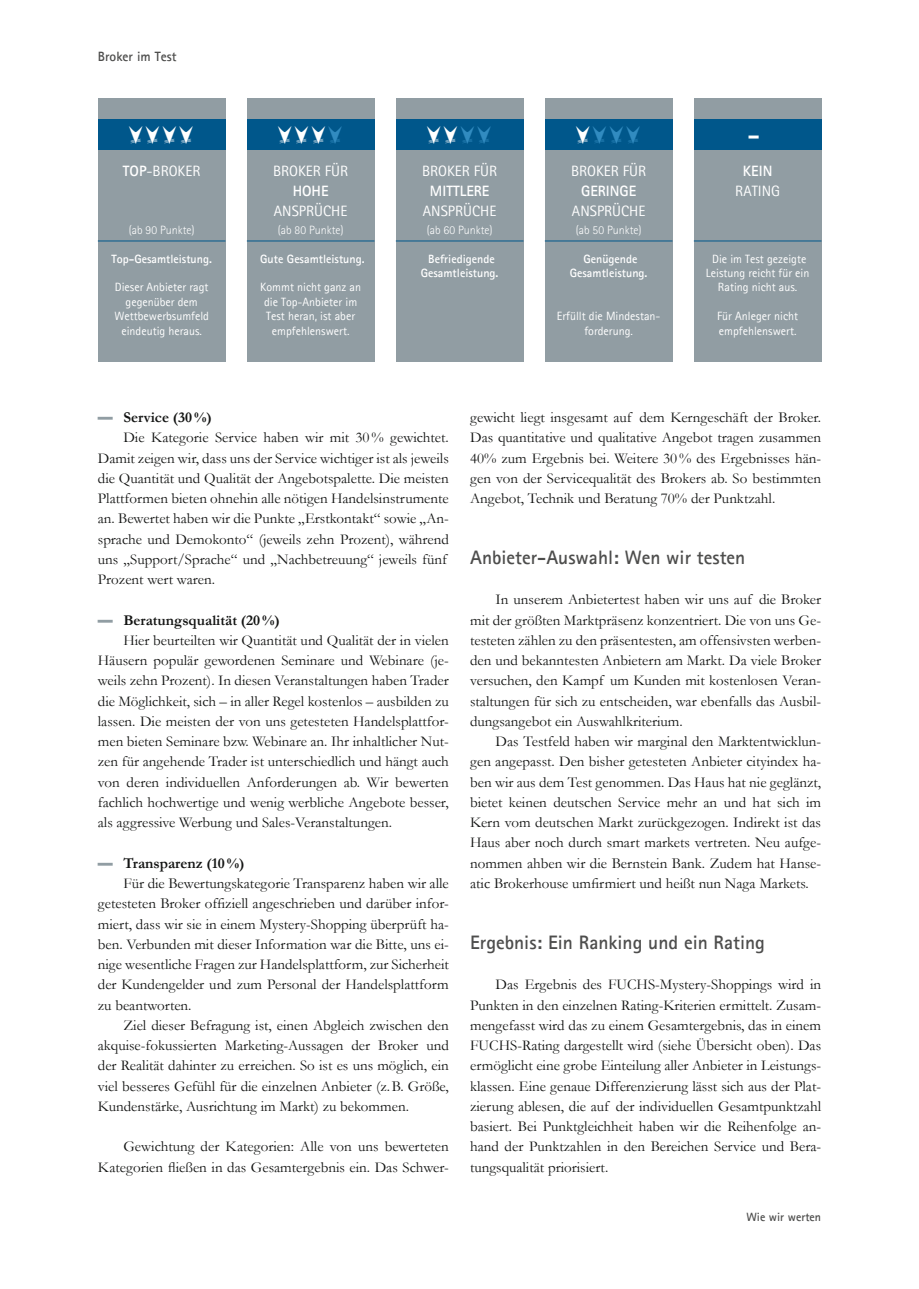
<style>
.page{position:relative;width:919px;height:1289px;background:#fff}
.page>*{position:absolute;margin:0;border:0;box-sizing:border-box;transform-origin:0 0}
.t1{font:800 27px "Agfa Rotis Sans Serif";color:#fff}
.t2{font:700 19.5px "Agfa Rotis Sans Serif";color:#4d4d4c}
.t3{font:15px/20.2px "Garamond";color:#131413;text-align:justify}
.t4{font:15px "Agfa Rotis Sans Serif";color:#fff}
.t5{font:700 15px "Garamond";color:#131413}
.t6{font:700 15px "Agfa Rotis Sans Serif";color:#fff}
.t7{font:700 13.5px "Agfa Rotis Sans Serif";color:#4d4d4c}
.t8{font:12px/14.4px "Agfa Rotis Sans Serif";color:#fff;text-align:center}
.t9{font:700 12px/14.4px "Agfa Rotis Sans Serif";color:#fff;text-align:center}
.t10{font:300 12px "Rotis Sans Serif";color:#fff}
.t11{font:700 12px "Agfa Rotis Sans Serif";color:#4d4d4c}
.s1{font-weight:700}
.s2{font-weight:400;color:#919da3}
</style>
<div class="page">
<div style="left:98px;top:98px;width:127px;height:263px;background:#919da3"></div>
<hr style="left:98px;top:240px;width:127px;height:1px;background:#00578b">
<div style="left:98px;top:119px;width:127px;height:31px;background:#00578b"></div>
<div style="left:247px;top:98px;width:127px;height:263px;background:#919da3"></div>
<hr style="left:247px;top:240px;width:127px;height:1px;background:#00578b">
<div style="left:247px;top:119px;width:127px;height:31px;background:#00578b"></div>
<div style="left:396px;top:98px;width:127px;height:263px;background:#919da3"></div>
<hr style="left:396px;top:240px;width:127px;height:1px;background:#00578b">
<div style="left:396px;top:119px;width:127px;height:31px;background:#00578b"></div>
<div style="left:545px;top:98px;width:127px;height:263px;background:#919da3"></div>
<hr style="left:545px;top:240px;width:127px;height:1px;background:#00578b">
<div style="left:545px;top:119px;width:127px;height:31px;background:#00578b"></div>
<div style="left:693px;top:98px;width:128px;height:263px;background:#919da3"></div>
<hr style="left:693px;top:240px;width:128px;height:1px;background:#00578b">
<div style="left:694px;top:119px;width:127px;height:31px;background:#00578b"></div>
<p class="t7" style="left:98px;top:47px;width:80px">Broker im Test</p>
<p class="t4" style="left:123px;top:162px;width:79px"><span class="s1">TOP</span>-BROKER</p>
<p class="t10" style="left:129px;top:223px;width:67px">(ab 90 Punkte)</p>
<p class="t9" style="left:111px;top:251px;width:102px">Top-Gesamtleistung.</p>
<p class="t8" style="left:114px;top:280px;width:96px">Dieser Anbieter ragt gegenüber dem<br>Wettbewerbsumfeld eindeutig heraus.</p>
<p class="t4" style="left:273px;top:162px;width:77px">BROKER FÜR</p>
<p class="t6" style="left:293px;top:181px;width:37px">HOHE</p>
<p class="t4" style="left:274px;top:202px;width:75px">ANSPRÜCHE</p>
<p class="t10" style="left:277px;top:223px;width:67px">(ab 80 Punkte)</p>
<p class="t9" style="left:260px;top:251px;width:106px">Gute Gesamtleistung.</p>
<p class="t8" style="left:260px;top:280px;width:102px">Kommt nicht ganz an die Top-Anbieter im<br>Test heran, ist aber empfehlenswert.</p>
<p class="t4" style="left:422px;top:162px;width:77px">BROKER FÜR</p>
<p class="t6" style="left:430px;top:181px;width:61px">MITTLERE</p>
<p class="t4" style="left:423px;top:202px;width:75px">ANSPRÜCHE</p>
<p class="t10" style="left:426px;top:223px;width:67px">(ab 60 Punkte)</p>
<p class="t9" style="left:421px;top:251px;width:79px">Befriedigende<br>Gesamtleistung.</p>
<p class="t4" style="left:571px;top:162px;width:77px">BROKER FÜR</p>
<p class="t6" style="left:581px;top:181px;width:56px">GERINGE</p>
<p class="t4" style="left:572px;top:202px;width:75px">ANSPRÜCHE</p>
<p class="t10" style="left:575px;top:223px;width:67px">(ab 50 Punkte)</p>
<p class="t9" style="left:570px;top:251px;width:79px">Genügende<br>Gesamtleistung.</p>
<p class="t8" style="left:557px;top:309px;width:105px">Erfüllt die Mindestan&shy;forderung.</p>
<h1 class="t1" style="left:747px;top:118px;width:14px">-</h1>
<p class="t6" style="left:742px;top:161px;width:31px">KEIN</p>
<p class="t4" style="left:735px;top:182px;width:46px">RATING</p>
<p class="t8" style="left:705px;top:251px;width:105px">Die im Test gezeigte<br>Leistung reicht für ein<br>Rating nicht aus.</p>
<p class="t8" style="left:717px;top:309px;width:82px;text-align:left">Für Anleger nicht empfehlenswert.</p>
<p class="t5" style="left:98px;top:407px;width:115px"><span class="s2">▬</span> Service (30%)</p>
<p class="t3" style="left:123px;top:427px;width:327px">Die Kategorie Service haben wir mit 30% gewichtet.</p>
<p class="t3" style="left:98px;top:447px;width:352px">Damit zeigen wir, dass uns der Service wichtiger ist als jeweils</p>
<p class="t3" style="left:98px;top:467px;width:352px">die Quantität und Qualität der Angebotspalette. Die meisten</p>
<p class="t3" style="left:98px;top:488px;width:352px">Plattformen bieten ohnehin alle nötigen Handelsinstrumente</p>
<p class="t3" style="left:98px;top:508px;width:352px">an. Bewertet haben wir die Punkte „Erstkontakt“ sowie „An-</p>
<p class="t3" style="left:98px;top:528px;width:352px">sprache und Demokonto“ (jeweils zehn Prozent), während</p>
<p class="t3" style="left:98px;top:548px;width:350px">uns „Support/Sprache“ und „Nachbetreuung“ jeweils fünf</p>
<p class="t3" style="left:98px;top:569px;width:119px">Prozent wert waren.</p>
<p class="t5" style="left:98px;top:609px;width:183px"><span class="s2">▬</span> Beratungsqualität (20%)</p>
<p class="t3" style="left:123px;top:629px;width:327px">Hier beurteilten wir Quantität und Qualität der in vielen</p>
<p class="t3" style="left:98px;top:650px;width:352px">Häusern populär gewordenen Seminare und Webinare (je-</p>
<p class="t3" style="left:98px;top:670px;width:352px">weils zehn Prozent). In diesen Veranstaltungen haben Trader</p>
<p class="t3" style="left:98px;top:690px;width:352px">die Möglichkeit, sich – in aller Regel kostenlos – ausbilden zu</p>
<p class="t3" style="left:98px;top:710px;width:352px">lassen. Die meisten der von uns getesteten Handelsplattfor-</p>
<p class="t3" style="left:98px;top:731px;width:352px">men bieten Seminare bzw. Webinare an. Ihr inhaltlicher Nut-</p>
<p class="t3" style="left:98px;top:751px;width:352px">zen für angehende Trader ist unterschiedlich und hängt auch</p>
<p class="t3" style="left:98px;top:771px;width:352px">von deren individuellen Anforderungen ab. Wir bewerten</p>
<p class="t3" style="left:98px;top:791px;width:352px">fachlich hochwertige und wenig werbliche Angebote besser,</p>
<p class="t3" style="left:98px;top:812px;width:296px">als aggressive Werbung und Sales-Veranstaltungen.</p>
<p class="t5" style="left:98px;top:852px;width:148px"><span class="s2">▬</span> Transparenz (10%)</p>
<p class="t3" style="left:123px;top:872px;width:327px">Für die Bewertungskategorie Transparenz haben wir alle</p>
<p class="t3" style="left:98px;top:893px;width:352px">getesteten Broker offiziell angeschrieben und darüber infor-</p>
<p class="t3" style="left:98px;top:913px;width:352px">miert, dass wir sie in einem Mystery-Shopping überprüft ha-</p>
<p class="t3" style="left:98px;top:933px;width:352px">ben. Verbunden mit dieser Information war die Bitte, uns ei-</p>
<p class="t3" style="left:98px;top:953px;width:352px">nige wesentliche Fragen zur Handelsplattform, zur Sicherheit</p>
<p class="t3" style="left:98px;top:974px;width:352px">der Kundengelder und zum Personal der Handelsplattform</p>
<p class="t3" style="left:98px;top:994px;width:95px">zu beantworten.</p>
<p class="t3" style="left:123px;top:1014px;width:327px">Ziel dieser Befragung ist, einen Abgleich zwischen den</p>
<p class="t3" style="left:98px;top:1034px;width:352px">akquise-fokussierten Marketing-Aussagen der Broker und</p>
<p class="t3" style="left:98px;top:1055px;width:352px">der Realität dahinter zu erreichen. So ist es uns möglich, ein</p>
<p class="t3" style="left:98px;top:1075px;width:352px">viel besseres Gefühl für die einzelnen Anbieter (z.B. Größe,</p>
<p class="t3" style="left:98px;top:1095px;width:312px">Kundenstärke, Ausrichtung im Markt) zu bekommen.</p>
<p class="t3" style="left:98px;top:1136px;width:352px;text-align:right">Gewichtung der Kategorien: Alle von uns bewerteten<br>Kategorien fließen in das Gesamtergebnis ein. Das Schwer-</p>
<p class="t3" style="left:470px;top:407px;width:352px">gewicht liegt insgesamt auf dem Kerngeschäft der Broker.<br>Das quantitative und qualitative Angebot tragen zusammen 40% zum Ergebnis bei. Weitere 30% des Ergebnisses hän&shy;gen von der Servicequalität des Brokers ab. So bestimmten Angebot, Technik und Beratung 70% der Punktzahl.</p>
<h2 class="t2" style="left:470px;top:545px;width:277px">Anbieter-Auswahl: Wen wir testen</h2>
<p class="t3" style="left:470px;top:589px;width:352px;text-indent:26px">In unserem Anbietertest haben wir uns auf die Broker mit der größten Marktpräsenz konzentriert. Die von uns Ge&shy;testeten zählen zu den präsentesten, am offensivsten werben&shy;den und bekanntesten Anbietern am Markt. Da viele Broker versuchen, den Kampf um Kunden mit kostenlosen Veran&shy;staltungen für sich zu entscheiden, war ebenfalls das Ausbil&shy;dungsangebot ein Auswahlkriterium.</p>
<p class="t3" style="left:470px;top:731px;width:352px;text-indent:26px">Das Testfeld haben wir marginal den Marktentwicklun&shy;gen angepasst. Den bisher getesteten Anbieter cityindex ha&shy;ben wir aus dem Test genommen. Das Haus hat nie geglänzt, bietet keinen deutschen Service mehr an und hat sich im Kern vom deutschen Markt zurückgezogen. Indirekt ist das Haus aber noch durch smart markets vertreten. Neu aufge&shy;nommen ahben wir die Bernstein Bank. Zudem hat Hanse&shy;atic Brokerhouse umfirmiert und heißt nun Naga Markets.</p>
<h2 class="t2" style="left:470px;top:929px;width:296px">Ergebnis: Ein Ranking und ein Rating</h2>
<p class="t3" style="left:470px;top:974px;width:352px;text-indent:26px">Das Ergebnis des FUCHS-Mystery-Shoppings wird in Punkten in den einzelnen Rating-Kriterien ermittelt. Zusam&shy;mengefasst wird das zu einem Gesamtergebnis, das in einem FUCHS-Rating dargestellt wird (siehe Übersicht oben). Das ermöglicht eine grobe Einteilung aller Anbieter in Leistungs&shy;klassen. Eine genaue Differenzierung lässt sich aus der Plat&shy;zierung ablesen, die auf der individuellen Gesamtpunktzahl basiert. Bei Punktgleichheit haben wir die Reihenfolge an&shy;hand der Punktzahlen in den Bereichen Service und Bera&shy;tungsqualität priorisiert.</p>
<p class="t11" style="left:746px;top:1209px;width:76px">Wie wir werten</p>
</div>
